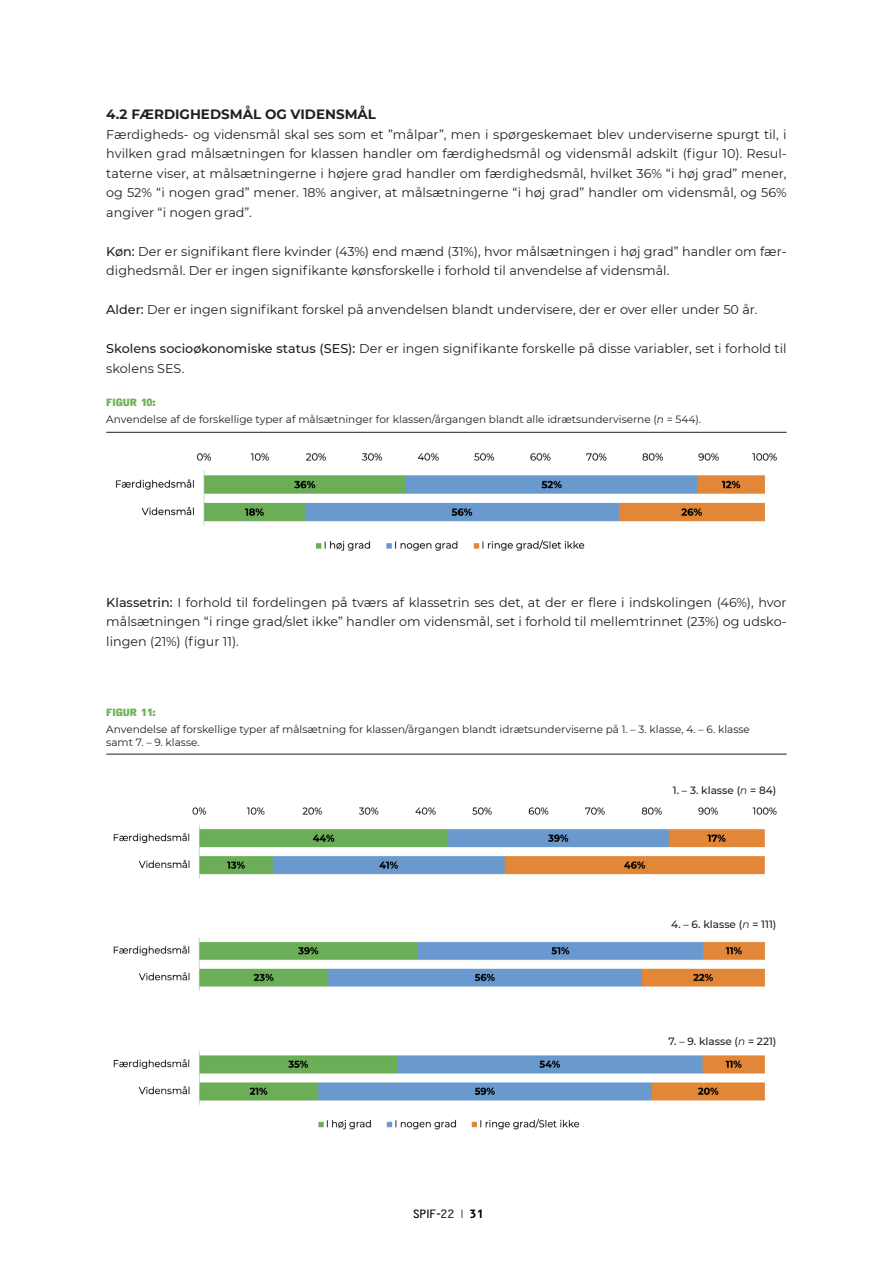
<style>
.page{position:relative;width:893px;height:1263px;background:#fff}
.page>*{position:absolute;margin:0;border:0;box-sizing:border-box;transform-origin:0 0}
.t1{font:700 13.5px "Montserrat";color:#231f20}
.t2{font:12.75px/19.5px "Montserrat";color:#231f20;text-align:justify}
.t3{font:12px "Access";color:#000}
.t4{font:10.5px "Montserrat";color:#231f20}
.t5{font:500 10.5px "Montserrat";color:#231f20}
.t6{font:800 10.5px "Access";color:#6cb457}
.s1{font-weight:500}
.s2{font-style:italic}
.s3{font-weight:400;font-style:italic}
.s4{color:#231f20}
.s5{font-weight:700}
</style>
<div class="page">
<img style="left:116px;top:453px;width:661px;height:98px">
<img style="left:113px;top:807px;width:663px;height:72px">
<img style="left:113px;top:937px;width:653px;height:54px">
<img style="left:113px;top:1051px;width:652px;height:79px">
<hr style="left:106px;top:432px;width:681px;height:1px;background:#231f20">
<hr style="left:106px;top:754px;width:681px;height:1px;background:#231f20">
<p class="t1" style="left:106px;top:105px;width:271px">4.2 FÆRDIGHEDSMÅL OG VIDENSMÅL</p>
<p class="t2" style="left:106px;top:124px;width:682px">Færdigheds- og vidensmål skal ses som et ”målpar”, men i spørgeskemaet blev underviserne spurgt til, i hvilken grad målsætningen for klassen handler om færdighedsmål og vidensmål adskilt (figur 10). Resul&shy;taterne viser, at målsætningerne i højere grad handler om færdighedsmål, hvilket 36% “i høj grad” mener, og 52% “i nogen grad” mener. 18% angiver, at målsætningerne “i høj grad” handler om vidensmål, og 56% angiver “i nogen grad”.</p>
<p class="t2" style="left:106px;top:241px;width:682px"><span class="s1">Køn:</span> Der er signifikant flere kvinder (43%) end mænd (31%), hvor målsætningen i høj grad” handler om fær&shy;dighedsmål. Der er ingen signifikante kønsforskelle i forhold til anvendelse af vidensmål.</p>
<p class="t2" style="left:106px;top:300px;width:653px"><span class="s1">Alder:</span> Der er ingen signifikant forskel på anvendelsen blandt undervisere, der er over eller under 50 år.</p>
<p class="t2" style="left:106px;top:339px;width:682px"><span class="s1">Skolens socioøkonomiske status (SES):</span> Der er ingen signifikante forskelle på disse variabler, set i forhold til skolens SES.</p>
<p class="t6" style="left:106px;top:397px;width:51px">FIGUR 10:</p>
<p class="t4" style="left:106px;top:412px;width:596px">Anvendelse af de forskellige typer af målsætninger for klassen/årgangen blandt alle idrætsunderviserne (<span class="s2">n</span> = 544).</p>
<p class="t2" style="left:106px;top:592px;width:682px"><span class="s1">Klassetrin:</span> I forhold til fordelingen på tværs af klassetrin ses det, at der er flere i indskolingen (46%), hvor målsætningen “i ringe grad/slet ikke” handler om vidensmål, set i forhold til mellemtrinnet (23%) og udsko&shy;lingen (21%) (figur 11).</p>
<p class="t6" style="left:106px;top:707px;width:51px">FIGUR 11:</p>
<p class="t4" style="left:106px;top:722px;width:645px">Anvendelse af forskellige typer af målsætning for klassen/årgangen blandt idrætsunderviserne på 1. – 3. klasse, 4. – 6. klasse</p>
<p class="t4" style="left:106px;top:735px;width:95px">samt 7. – 9. klasse.</p>
<p class="t5" style="left:673px;top:783px;width:105px">1. – 3. klasse (<span class="s3">n</span> = 84)</p>
<p class="t5" style="left:671px;top:917px;width:107px">4. – 6. klasse (<span class="s3">n</span> = 111)</p>
<p class="t3" style="left:413px;top:1208px;width:72px">SPIF-<span class="s4">22</span> | <span class="s5">31</span></p>
<p class="t5" style="left:668px;top:1034px;width:109px">7. – 9. klasse (<span class="s3">n</span> = 221)</p>
</div>
